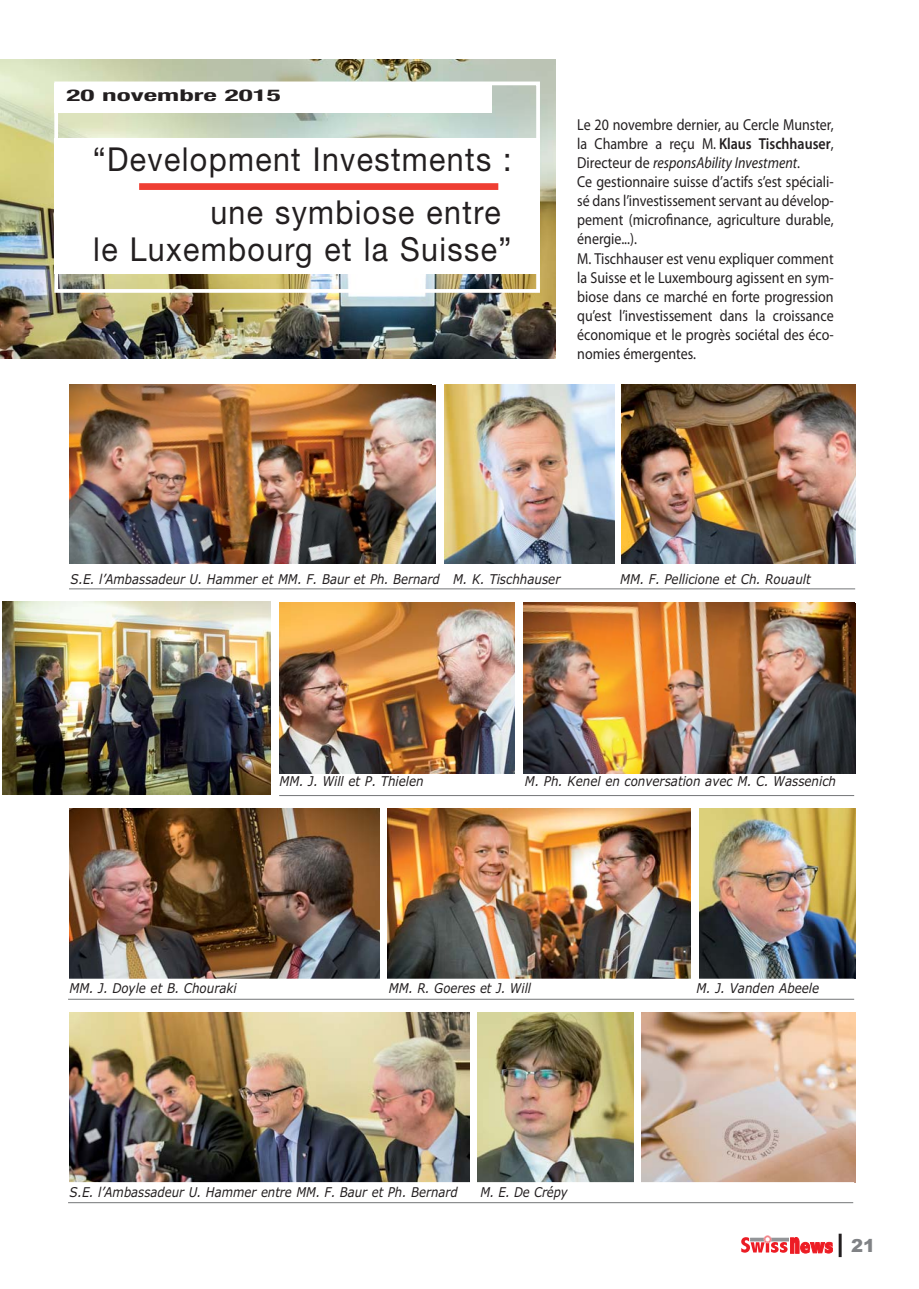
<style>
.page{position:relative;width:919px;height:1289px;background:#fff}
.page>*{position:absolute;margin:0;border:0;box-sizing:border-box;transform-origin:0 0}
.t1{font:33px/52.5px "Helvetica Neue";letter-spacing:.045em;color:#231f20;scale:.92 1}
.t2{font:900 18px "Arial";color:#808285}
.t3{font:700 condensed 16.2px "Helvetica Neue";color:#231f20;scale:1.8 1}
.t4{font:15.9px/19px "Myriad Pro";color:#231f20;scale:.88 1}
.t5{font:italic 13.5px "Verdana";color:#231f20;scale:.88 1}
.t6{font:italic 13.5px "Verdana";color:#231f20;scale:.86 1}
.s1{font-weight:600}
.s2{font-style:italic}
</style>
<div class="page">
<div style="left:763px;top:1235px;width:8px;height:7px;border:1px solid #f7a8ac;border-radius:50%"></div>
<svg style="left:741px;top:1236px;width:91px;height:17px"></svg>
<hr style="left:838px;top:1233px;width:3px;height:23px;background:#231f20">
<img style="left:621px;top:384px;width:234px;height:179px">
<img style="left:444px;top:384px;width:170px;height:179px">
<img style="left:523px;top:603px;width:332px;height:170px">
<img style="left:280px;top:603px;width:234px;height:170px">
<img style="left:69px;top:1012px;width:400px;height:170px">
<img style="left:387px;top:808px;width:303px;height:170px">
<img style="left:2px;top:601px;width:269px;height:193px">
<img style="left:69px;top:808px;width:310px;height:170px">
<img style="left:477px;top:1012px;width:157px;height:170px">
<img style="left:699px;top:808px;width:156px;height:170px">
<img style="left:642px;top:1012px;width:213px;height:170px">
<hr style="left:68px;top:1202px;width:785px;height:1px;background:#747678">
<hr style="left:69px;top:588px;width:786px;height:1px;background:#747678">
<hr style="left:279px;top:795px;width:575px;height:1px;background:#747678">
<hr style="left:68px;top:998px;width:786px;height:1px;background:#737477">
<img style="left:69px;top:384px;width:366px;height:179px">
<img style="left:0;top:60px;width:555px;height:298px">
<div style="left:54px;top:84px;width:437px;height:29px;background:#fff"></div>
<div style="left:54px;top:138px;width:485px;height:136px;background:#fff"></div>
<div style="left:54px;top:81px;width:486px;height:212px;border:4px solid #fff"></div>
<div style="left:139px;top:183px;width:359px;height:7px;background:#ef3e33"></div>
<p class="t3" style="left:66px;top:86px;width:121px">20 novembre 2015</p>
<h1 class="t1" style="left:210px;top:134px;width:329px;text-indent:-117px">“Development Investments : une symbiose entre</h1>
<h1 class="t1" style="left:93px;top:224px;width:456px">le Luxembourg et la Suisse”</h1>
<p class="t4" style="left:577px;top:116px;width:293px">Le 20 novembre dernier, au Cercle Munster, la Chambre a reçu M. <span class="s1">Klaus Tischhauser</span>, Directeur de <span class="s2">responsAbility Investment</span>.<br>Ce gestionnaire suisse d’actifs s’est spéciali&shy;sé dans l’investissement servant au dévelop&shy;pement (microfinance, agriculture durable, énergie...).<br>M. Tischhauser est venu expliquer comment la Suisse et le Luxembourg agissent en sym&shy;biose dans ce marché en forte progression qu’est l’investissement dans la croissance économique et le progrès sociétal des éco&shy;nomies émergentes.</p>
<p class="t5" style="left:71px;top:571px;width:558px">S.E. l’Ambassadeur U. Hammer et MM. F. Baur et Ph. Bernard M. K. Tischhauser</p>
<p class="t5" style="left:620px;top:571px;width:218px">MM. F. Pellicione et Ch. Rouault</p>
<p class="t5" style="left:279px;top:773px;width:165px">MM. J. Will et P. Thielen</p>
<p class="t5" style="left:525px;top:773px;width:355px">M. Ph. Kenel en conversation avec M. C. Wassenich</p>
<p class="t5" style="left:70px;top:980px;width:191px">MM. J. Doyle et B. Chouraki</p>
<p class="t5" style="left:388px;top:980px;width:163px">MM. R. Goeres et J. Will</p>
<p class="t5" style="left:696px;top:980px;width:141px">M. J. Vanden Abeele</p>
<p class="t5" style="left:70px;top:1184px;width:442px">S.E. l’Ambassadeur U. Hammer entre MM. F. Baur et Ph. Bernard</p>
<p class="t6" style="left:480px;top:1184px;width:103px">M. E. De Crépy</p>
<p class="t2" style="left:851px;top:1234px;width:26px">21</p>
</div>
